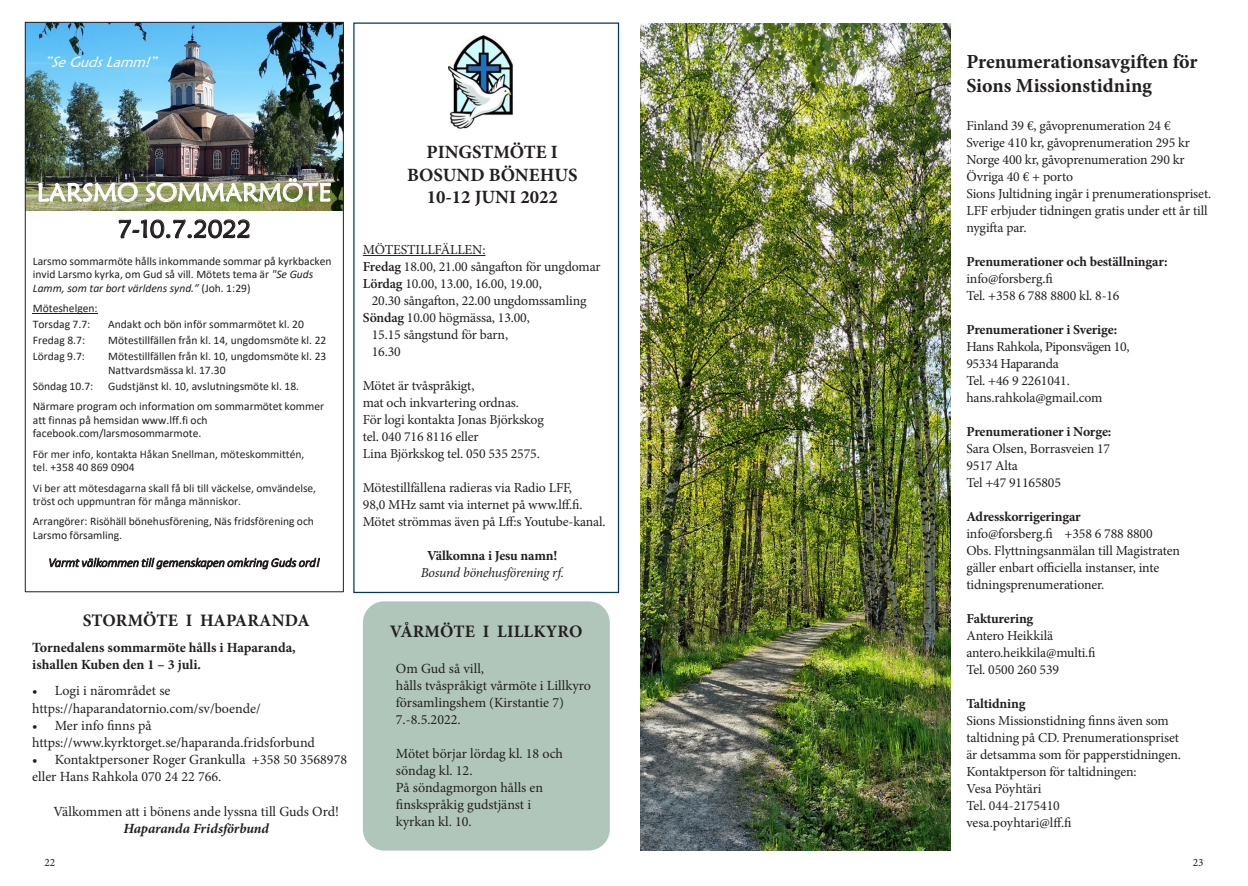
<style>
.page{position:relative;width:1248px;height:886px;background:#fff}
.page>*{position:absolute;margin:0;border:0;box-sizing:border-box;transform-origin:0 0}
.t1{font:25.12px "Maiandra GD";letter-spacing:.005em;color:#fff}
.t2{font:25.12px "Maiandra GD";color:#231f20}
.t3{font:700 20px/24px "Minion Pro";letter-spacing:-.005em;color:#231f20}
.t4{font:700 18.75px/22.5px "Minion Pro";color:#231f20;text-align:center}
.t5{font:700 17.5px "Minion Pro";letter-spacing:.01em;color:#231f20}
.t6{font:italic 14.75px "Maiandra GD";color:#fff}
.t7{font:14px/17px "Minion Pro";color:#231f20}
.t8{font:700 14px/17px "Minion Pro";color:#231f20}
.t9{font:italic 700 14px "Minion Pro";letter-spacing:-.005em;color:#231f20}
.t10{font:13.75px/17px "Minion Pro";letter-spacing:-.01em;color:#231f20}
.t11{font:700 13.75px "Minion Pro";letter-spacing:-.01em;color:#231f20}
.t12{font:italic 13.75px "Minion Pro";letter-spacing:-.02em;color:#231f20}
.t13{font:italic 300 12.62px "Calibri";letter-spacing:-.005em;color:#231f20}
.t14{font:11.75px "Times New Roman";color:#231f20}
.t15{font:11.62px "Calibri";color:#231f20}
.t16{font:11.5px/13.9px "Calibri";color:#231f20}
.t17{font:11.5px/13.9px "Calibri";color:#282526}
.t18{font:11.25px "Minion Pro";color:#231f20}
.s1{font-style:italic}
.s2{font-weight:600}
</style>
<div class="page">
<div style="left:363px;top:601px;width:246px;height:249px;background:#b1c6ba;border-radius:21px"></div>
<img style="left:27px;top:24px;width:315px;height:186px">
<hr style="left:33px;top:313px;width:65px;height:1px;background:#231f20">
<img style="left:448px;top:36px;width:66px;height:92px">
<hr style="left:363px;top:255px;width:122px;height:1px;background:#231f20">
<div style="left:353px;top:22px;width:266px;height:571px;border:1px solid #003861"></div>
<img style="left:640px;top:24px;width:310px;height:826px">
<p class="t6" style="left:44px;top:53px;width:120px">”SeGudsLamm!”</p>
<h1 class="t1" style="left:37px;top:177px;width:296px">LARSMO SOMMARMÖTE</h1>
<h1 class="t2" style="left:117px;top:213px;width:135px">7-10.7.2022</h1>
<p class="t16" style="left:33px;top:253px;width:300px">Larsmo sommarmöte hålls inkommande sommar på kyrkbacken invid Larsmo kyrka, om Gud så vill. Mötets tema är <span class="s1">"Se Guds<br>Lamm, som tar bort världens synd.”</span> (Joh. 1:29)</p>
<p class="t16" style="left:33px;top:300px;width:66px;line-height:15.9px">Möteshelgen:<br>Torsdag 7.7:</p>
<p class="t16" style="left:108px;top:317px;width:197px">Andakt och bön inför sommarmötet kl. 20</p>
<p class="t16" style="left:33px;top:333px;width:54px">Fredag 8.7:</p>
<p class="t16" style="left:108px;top:333px;width:220px">Mötestillfällen från kl. 14, ungdomsmöte kl. 22</p>
<p class="t16" style="left:33px;top:349px;width:54px">Lördag 9.7:</p>
<p class="t16" style="left:108px;top:349px;width:220px">Mötestillfällen från kl. 10, ungdomsmöte kl. 23</p>
<p class="t15" style="left:108px;top:362px;width:119px">Nattvardsmässa kl. 17.30</p>
<p class="t16" style="left:33px;top:379px;width:62px">Söndag 10.7:</p>
<p class="t16" style="left:33px;top:375px;width:293px;line-height:20.1px;text-indent:75px">Gudstjänst kl. 10, avslutningsmöte kl. 18.<br>Närmare program och information om sommarmötet kommer</p>
<p class="t16" style="left:33px;top:413px;width:176px">att finnas på hemsidan www.lff.fi och facebook.com/larsmosommarmote.</p>
<p class="t17" style="left:33px;top:446px;width:273px">För mer info, kontakta Håkan Snellman, möteskommittén, tel. +358 40 869 0904</p>
<p class="t17" style="left:33px;top:480px;width:285px">Vi ber att mötesdagarna skall få bli till väckelse, omvändelse, tröst och uppmuntran för många människor.</p>
<p class="t16" style="left:33px;top:514px;width:283px">Arrangörer: Risöhäll bönehusförening, Näs fridsförening och<br>Larsmo församling.</p>
<p class="t13" style="left:48px;top:555px;width:273px">Varmt välkommen till gemenskapen omkring Guds ord!</p>
<p class="t5" style="left:83px;top:608px;width:228px">STORMÖTE I HAPARANDA</p>
<p class="t8" style="left:32px;top:639px;width:265px">Tornedalens sommarmöte hålls i Haparanda, ishallen Kuben den 1 – 3 juli.</p>
<p class="t7" style="left:32px;top:681px;width:230px;line-height:18px">• Logi i närområdet se https://haparandatornio.com/sv/boende/</p>
<p class="t7" style="left:32px;top:717px;width:284px">• Mer info finns på https://www.kyrktorget.se/haparanda.fridsforbund</p>
<p class="t7" style="left:32px;top:751px;width:316px">• Kontaktpersoner Roger Grankulla +358 50 3568978 eller Hans Rahkola 070 24 22 766.</p>
<p class="t7" style="left:53px;top:803px;width:287px">Välkommen att i bönens ande lyssna till Guds Ord!</p>
<p class="t9" style="left:123px;top:818px;width:147px">Haparanda Fridsförbund</p>
<p class="t14" style="left:453px;top:137px;width:115px">MÖTESTILLFÄLLEN:</p>
<p class="t14" style="left:453px;top:165px;width:165px">Lördag 10.00, 13.00, 16.00, 19.00,</p>
<h3 class="t4" style="left:407px;top:141px;width:172px">PINGSTMÖTE I<br>BOSUND BÖNEHUS<br>10-12 JUNI 2022</h3>
<p class="t10" style="left:363px;top:241px;width:239px">MÖTESTILLFÄLLEN:<br><span class="s2">Fredag</span> 18.00, 21.00 sångafton för ungdomar<br><span class="s2">Lördag</span> 10.00, 13.00, 16.00, 19.00,</p>
<p class="t10" style="left:372px;top:292px;width:216px">20.30 sångafton, 22.00 ungdomssamling</p>
<p class="t10" style="left:363px;top:309px;width:168px"><span class="s2">Söndag</span> 10.00 högmässa, 13.00,</p>
<p class="t10" style="left:372px;top:326px;width:138px">15.15 sångstund för barn,</p>
<p class="t10" style="left:372px;top:343px;width:30px">16.30</p>
<p class="t10" style="left:363px;top:377px;width:182px">Mötet är tvåspråkigt,<br>mat och inkvartering ordnas.<br>För logi kontakta Jonas Björkskog tel. 040 716 8116 eller<br>Lina Björkskog tel. 050 535 2575.</p>
<p class="t10" style="left:363px;top:479px;width:244px">Mötestillfällena radieras via Radio LFF,<br>98,0 MHz samt via internet på www.lff.fi.<br>Mötet strömmas även på Lff:s Youtube-kanal.</p>
<p class="t11" style="left:427px;top:546px;width:132px">Välkomna i Jesu namn!</p>
<p class="t12" style="left:420px;top:563px;width:145px">Bosund bönehusförening rf.</p>
<p class="t14" style="left:453px;top:259px;width:178px">el. Lina Björkskog tel. 050 535 2575.</p>
<p class="t5" style="left:390px;top:619px;width:194px">VÅRMÖTE I LILLKYRO</p>
<p class="t7" style="left:396px;top:660px;width:196px">Om Gud så vill,<br>hålls tvåspråkigt vårmöte i Lillkyro församlingshem (Kirstantie 7)<br>7.-8.5.2022.</p>
<p class="t7" style="left:396px;top:745px;width:169px">Mötet börjar lördag kl. 18 och söndag kl. 12.<br>På söndagmorgon hålls en finskspråkig gudstjänst i kyrkan kl. 10.</p>
<h2 class="t3" style="left:966px;top:49px;width:233px">Prenumerationsavgiften för<br>Sions Missionstidning</h2>
<p class="t10" style="left:966px;top:118px;width:246px">Finland 39 €, gåvoprenumeration 24 € Sverige 410 kr, gåvoprenumeration 295 kr Norge 400 kr, gåvoprenumeration 290 kr Övriga 40 € + porto<br>Sions Jultidning ingår i prenumerationspriset.<br>LFF erbjuder tidningen gratis under ett år till nygifta par.</p>
<p class="t11" style="left:966px;top:252px;width:203px">Prenumerationer och beställningar:</p>
<p class="t10" style="left:966px;top:271px;width:155px">info@forsberg.fi<br>Tel. +358 6 788 8800 kl. 8-16</p>
<p class="t11" style="left:966px;top:320px;width:152px">Prenumerationer i Sverige:</p>
<p class="t10" style="left:966px;top:338px;width:165px">Hans Rahkola, Piponsvägen 10,<br>95334 Haparanda<br>Tel. +46 9 2261041. hans.rahkola@gmail.com</p>
<p class="t11" style="left:966px;top:422px;width:146px">Prenumerationer i Norge:</p>
<p class="t10" style="left:966px;top:440px;width:145px">Sara Olsen, Borrasveien 17<br>9517 Alta<br>Tel +47 91165805</p>
<p class="t11" style="left:966px;top:507px;width:116px">Adresskorrigeringar</p>
<p class="t10" style="left:966px;top:525px;width:215px">info@forsberg.fi +358 6 788 8800<br>Obs. Flyttningsanmälan till Magistraten gäller enbart officiella instanser, inte tidningsprenumerationer.</p>
<p class="t11" style="left:966px;top:609px;width:68px">Fakturering</p>
<p class="t10" style="left:966px;top:627px;width:131px">Antero Heikkilä antero.heikkila@multi.fi<br>Tel. 0500 260 539</p>
<p class="t11" style="left:966px;top:694px;width:61px">Taltidning</p>
<p class="t10" style="left:966px;top:712px;width:216px">Sions Missionstidning finns även som taltidning på CD. Prenumerationspriset är detsamma som för papperstidningen.<br>Kontaktperson för taltidningen:<br>Vesa Pöyhtäri<br>Tel. 044-2175410<br>vesa.poyhtari@lff.fi</p>
<p class="t18" style="left:44px;top:855px;width:12px">22</p>
<p class="t18" style="left:1192px;top:854px;width:12px">23</p>
</div>
